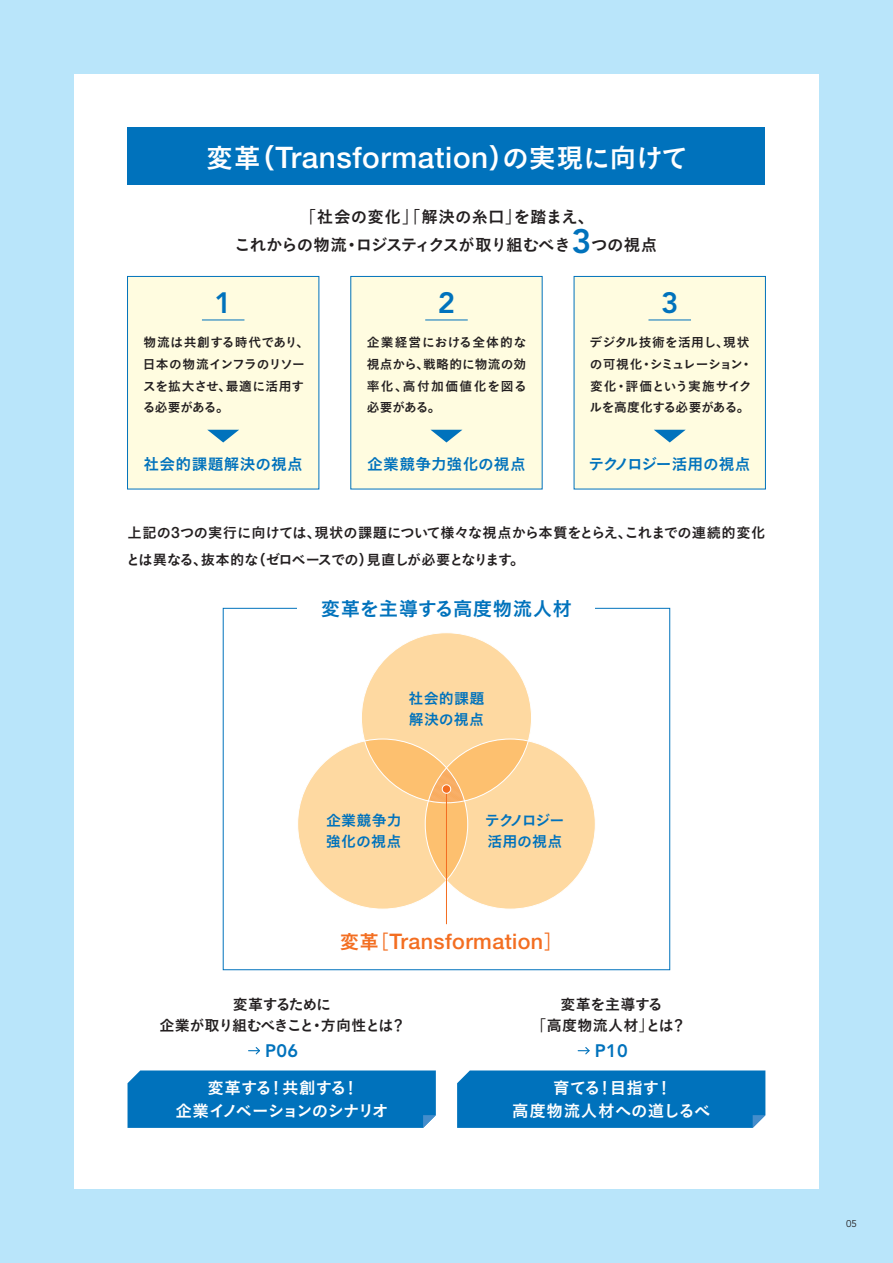
<style>
.page{position:relative;width:893px;height:1263px;background:#b9e5fa}
.page>*{position:absolute;margin:0;border:0;box-sizing:border-box;transform-origin:0 0}
.t1{font:800 33.75px "Avenir LT Std";color:#0072bc}
.t2{font:500 29.7px "Helvetica Neue LT Std";letter-spacing:.02em;color:#fff}
.t3{font:800 29.25px "Avenir LT Std";color:#0072bc}
.t4{font:500 21.45px "Helvetica Neue LT Std";letter-spacing:.02em;color:#f36e21}
.t5{font:19.5px "Koburina Go Std N W6 90 msp RKSJ H";letter-spacing:.02em;color:#0072bc}
.t6{font:800 18px "Avenir LT Std";letter-spacing:.02em;color:#0072bc}
.t7{font:16.5px/27.8px "Koburina Go Std N W6 90 msp RKSJ H";letter-spacing:-.025em;color:#231f20;text-align:center}
.t8{font:16.5px/22.5px "Koburina Go Std N W6 90 msp RKSJ H";letter-spacing:-.055em;color:#fff;text-align:center}
.t9{font:16.5px/22.5px "Koburina Go Std N W6 90 msp RKSJ H";color:#fff;text-align:center}
.t10{font:15.75px "Koburina Go Std N W6 90 msp RKSJ H";letter-spacing:.005em;color:#0072bc}
.t11{font:15.75px "Koburina Go Std N W6 90 msp RKSJ H";letter-spacing:-.035em;color:#0072bc}
.t12{font:15px/21px "Koburina Go Std N W6 90 msp RKSJ H";letter-spacing:-.08em;color:#231f20;text-align:center}
.t13{font:15px/21px "Koburina Go Std N W6 90 msp RKSJ H";letter-spacing:.02em;color:#0072bc}
.t14{font:15px/21px "Koburina Go Std N W6 90 msp RKSJ H";letter-spacing:.02em;color:#231f20;text-align:center}
.t15{font:15px/21px "Koburina Go Std N W6 90 msp RKSJ H";letter-spacing:-.055em;color:#0072bc}
.t16{font:14.25px/27px "Koburina Go Std N W6 90 msp RKSJ H";letter-spacing:-.005em;color:#231f20}
.t17{font:12.75px/21.8px "Koburina Go Std N W6 90 msp RKSJ H";letter-spacing:.01em;color:#231f20}
.t18{font:12.75px/21.8px "Koburina Go Std N W6 90 msp RKSJ H";letter-spacing:-.01em;color:#231f20}
.t19{font:9.75px "Avenir LT Std";color:#231f20}
.s1{font-family:"Koburina Go Std N W6 90 msp RKSJ H";font-weight:400;font-size:27px}
.s2{font-family:"Gothic BBB Pro Medium 90 msp RKSJ H"}
.s3{font-family:"Helvetica Neue LT Std";font-weight:500;font-size:15.75px}
.s4{font-family:"Koburina Go Std N W6 90 msp RKSJ H";font-weight:400;font-size:19.5px}
.s5{font-family:"Gothic BBB Pro Medium 90 msp RKSJ H";font-weight:400;font-size:19.5px}
</style>
<div class="page">
<div style="left:74px;top:74px;width:744px;height:1114px;background:#fff"></div>
<div style="left:128px;top:128px;width:637px;height:57px;background:#0072bc"></div>
<div style="left:128px;top:276px;width:191px;height:213px;background:#fffce0"></div>
<div style="left:127px;top:276px;width:192px;height:213px;border:1px solid #0072bc"></div>
<svg style="left:207px;top:430px;width:32px;height:12px"></svg>
<hr style="left:202px;top:320px;width:42px;height:1px;background:#0072bc">
<div style="left:574px;top:276px;width:191px;height:213px;background:#fffce0"></div>
<div style="left:574px;top:276px;width:192px;height:213px;border:1px solid #0072bc"></div>
<svg style="left:654px;top:430px;width:32px;height:12px"></svg>
<hr style="left:648px;top:320px;width:43px;height:1px;background:#0072bc">
<div style="left:351px;top:276px;width:191px;height:213px;background:#fffce0"></div>
<svg style="left:431px;top:430px;width:31px;height:12px"></svg>
<hr style="left:425px;top:320px;width:43px;height:1px;background:#0072bc">
<svg style="left:299px;top:634px;width:295px;height:273px"></svg>
<hr style="left:446px;top:789px;width:1px;height:135px;background:#f36e21">
<div style="left:442px;top:785px;width:9px;height:8px;background:#f36e21;border-radius:50%"></div>
<div style="left:442px;top:784px;width:9px;height:10px;border:1px solid #fff;border-radius:50%"></div>
<svg style="left:249px;top:1047px;width:11px;height:8px"></svg>
<svg style="left:578px;top:1047px;width:12px;height:8px"></svg>
<div style="left:457px;top:1071px;width:308px;height:57px;background:#0072bc"></div>
<div style="left:128px;top:1071px;width:308px;height:57px;background:#0072bc"></div>
<h2 class="t2" style="left:206px;top:140px;width:483px"><span class="s1">変革（</span>Transformation<span class="s1">）の実現に向けて</span></h2>
<p class="t7" style="left:234px;top:205px;width:425px"><span class="s2">「</span>社会の変化<span class="s2">」「</span>解決の糸口<span class="s2">」</span>を踏まえ、<br>これからの物流・ロジスティクスが取り組むべき つの視点</p>
<h1 class="t1" style="left:571px;top:221px;width:21px">3</h1>
<h3 class="t3" style="left:215px;top:285px;width:19px">1</h3>
<h3 class="t3" style="left:438px;top:285px;width:19px">2</h3>
<h3 class="t3" style="left:661px;top:285px;width:19px">3</h3>
<p class="t17" style="left:143px;top:333px;width:168px">物流は共創する時代であり、日本の物流インフラのリソースを拡大させ、最適に活用する必要がある。</p>
<p class="t17" style="left:367px;top:333px;width:162px;text-align:justify">企業経営における全体的な視点から、戦略的に物流の効率化、高付加価値化を図る必要がある。</p>
<p class="t18" style="left:589px;top:333px;width:165px">デジタル技術を活用し、現状の可視化・シミュレーション・変化・評価という実施サイクルを高度化する必要がある。</p>
<p class="t10" style="left:143px;top:458px;width:161px">社会的課題解決の視点</p>
<p class="t10" style="left:367px;top:458px;width:160px">企業競争力強化の視点</p>
<p class="t11" style="left:588px;top:458px;width:164px">テクノロジー活用の視点</p>
<p class="t16" style="left:126px;top:521px;width:641px">上記の<span class="s3">3</span>つの実行に向けては、現状の課題について様々な視点から本質をとらえ、これまでの連続的変化とは異なる、抜本的な（ゼロベースでの）見直しが必要となります。</p>
<h3 class="t5" style="left:321px;top:601px;width:253px">変革を主導する高度物流人材</h3>
<p class="t13" style="left:408px;top:690px;width:78px">社会的課題解決の視点</p>
<p class="t13" style="left:326px;top:812px;width:77px">企業競争力強化の視点</p>
<p class="t15" style="left:485px;top:812px;width:81px">テクノロジー活用の視点</p>
<h3 class="t4" style="left:340px;top:929px;width:225px"><span class="s4">変革</span><span class="s5">［</span>Transformation<span class="s5">］</span></h3>
<p class="t12" style="left:159px;top:995px;width:248px">変革するために<br>企業が取り組むべきこと・方向性とは？</p>
<h3 class="t6" style="left:265px;top:1040px;width:35px">P06</h3>
<p class="t8" style="left:175px;top:1079px;width:215px">変革する！共創する！<br>企業イノベーションのシナリオ</p>
<p class="t14" style="left:531px;top:995px;width:156px">変革を主導する<br><span class="s2">「</span>高度物流人材<span class="s2">」</span>とは？</p>
<h3 class="t6" style="left:595px;top:1040px;width:35px">P10</h3>
<p class="t9" style="left:512px;top:1079px;width:200px">育てる！目指す！<br>高度物流人材への道しるべ</p>
<p class="t19" style="left:846px;top:1218px;width:12px">05</p>
</div>
